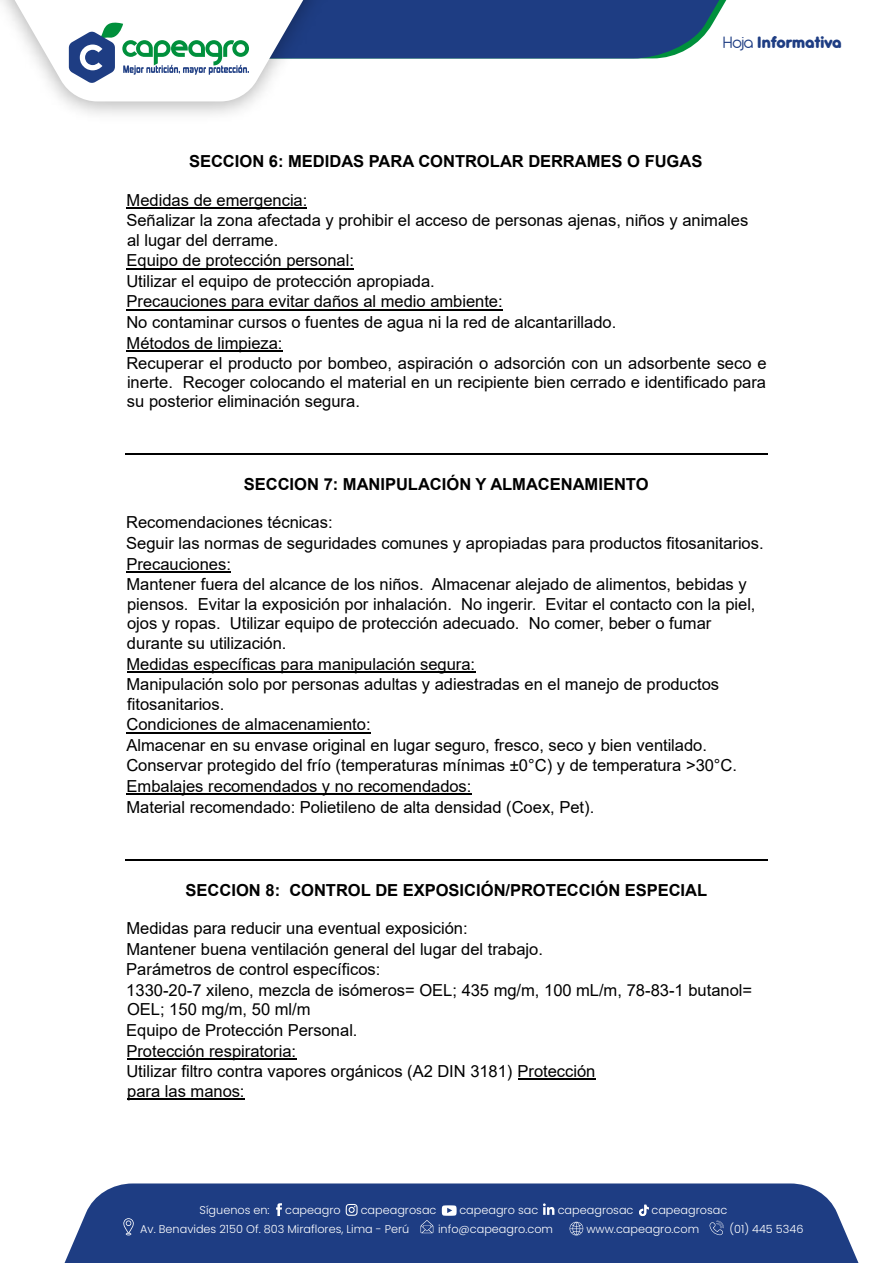
<style>
.page{position:relative;width:893px;height:1263px;background:#fff}
.page>*{position:absolute;margin:0;border:0;box-sizing:border-box;transform-origin:0 0}
.t1{font:800 18px "Antipasto Pro";letter-spacing:-.025em;color:#1e3d83}
.t2{font:16.5px/20.2px "Arial";color:#000}
.t3{font:700 16.5px "Arial";letter-spacing:-.005em;color:#000}
.t4{font:300 11.25px "Poppins";color:#fff}
.s1{font-weight:400}
</style>
<div class="page">
<hr style="left:127px;top:208px;width:180px;height:1px;background:#000">
<hr style="left:127px;top:268px;width:227px;height:1px;background:#000">
<hr style="left:127px;top:309px;width:376px;height:2px;background:#000">
<hr style="left:127px;top:350px;width:156px;height:2px;background:#000">
<hr style="left:127px;top:572px;width:104px;height:1px;background:#000">
<hr style="left:127px;top:671px;width:348px;height:2px;background:#000">
<hr style="left:127px;top:732px;width:244px;height:1px;background:#000">
<hr style="left:127px;top:794px;width:345px;height:1px;background:#000">
<hr style="left:127px;top:1058px;width:169px;height:2px;background:#000">
<hr style="left:517px;top:1079px;width:78px;height:1px;background:#000">
<hr style="left:127px;top:1098px;width:118px;height:2px;background:#000">
<hr style="left:125px;top:454px;width:643px;height:1px;background:#000">
<hr style="left:125px;top:859px;width:643px;height:1px;background:#000">
<div style="left:65px;top:1183px;width:793px;height:80px;background:#1e3d83"></div>
<svg style="left:569px;top:1222px;width:14px;height:13px"></svg>
<svg style="left:709px;top:1221px;width:15px;height:14px"></svg>
<svg style="left:123px;top:1218px;width:11px;height:17px"></svg>
<svg style="left:420px;top:1220px;width:13px;height:13px"></svg>
<svg style="left:276px;top:1203px;width:6px;height:13px"></svg>
<svg style="left:346px;top:1204px;width:12px;height:12px"></svg>
<svg style="left:543px;top:1203px;width:11px;height:12px"></svg>
<svg style="left:639px;top:1205px;width:10px;height:11px"></svg>
<svg style="left:442px;top:1205px;width:15px;height:11px"></svg>
<svg style="left:0;top:0;width:726px;height:101px"></svg>
<p class="t1" style="left:722px;top:31px;width:121px"><span class="s1">Hoja</span> Informativa</p>
<p class="t3" style="left:189px;top:150px;width:515px">SECCION 6: MEDIDAS PARA CONTROLAR DERRAMES O FUGAS</p>
<p class="t2" style="left:126px;top:190px;width:642px">Medidas de emergencia:<br>Señalizar la zona afectada y prohibir el acceso de personas ajenas, niños y animales<br>al lugar del derrame.<br>Equipo de protección personal:<br>Utilizar el equipo de protección apropiada.<br>Precauciones para evitar daños al medio ambiente:<br>No contaminar cursos o fuentes de agua ni la red de alcantarillado.<br>Métodos de limpieza:<br>Recuperar el producto por bombeo, aspiración o adsorción con un adsorbente seco e inerte. Recoger colocando el material en un recipiente bien cerrado e identificado para su posterior eliminación segura.</p>
<p class="t3" style="left:244px;top:473px;width:406px">SECCION 7: MANIPULACIÓN Y ALMACENAMIENTO</p>
<p class="t2" style="left:126px;top:512px;width:639px">Recomendaciones técnicas:<br>Seguir las normas de seguridades comunes y apropiadas para productos fitosanitarios.<br>Precauciones:<br>Mantener fuera del alcance de los niños. Almacenar alejado de alimentos, bebidas y piensos. Evitar la exposición por inhalación. No ingerir. Evitar el contacto con la piel, ojos y ropas. Utilizar equipo de protección adecuado. No comer, beber o fumar durante su utilización.<br>Medidas específicas para manipulación segura:<br>Manipulación solo por personas adultas y adiestradas en el manejo de productos fitosanitarios.<br>Condiciones de almacenamiento:<br>Almacenar en su envase original en lugar seguro, fresco, seco y bien ventilado.<br>Conservar protegido del frío (temperaturas mínimas ±0°C) y de temperatura &gt;30°C.<br>Embalajes recomendados y no recomendados:<br>Material recomendado: Polietileno de alta densidad (Coex, Pet).</p>
<p class="t3" style="left:186px;top:878px;width:523px">SECCION 8: CONTROL DE EXPOSICIÓN/PROTECCIÓN ESPECIAL</p>
<p class="t2" style="left:126px;top:918px;width:627px">Medidas para reducir una eventual exposición:<br>Mantener buena ventilación general del lugar del trabajo.<br>Parámetros de control específicos:<br>1330-20-7 xileno, mezcla de isómeros= OEL; 435 mg/m, 100 mL/m, 78-83-1 butanol= OEL; 150 mg/m, 50 ml/m<br>Equipo de Protección Personal.<br>Protección respiratoria:<br>Utilizar filtro contra vapores orgánicos (A2 DIN 3181) Protección<br>para las manos:</p>
<p class="t4" style="left:200px;top:1204px;width:72px">Síguenos en:</p>
<p class="t4" style="left:285px;top:1204px;width:57px">capeagro</p>
<p class="t4" style="left:361px;top:1204px;width:77px">capeagrosac</p>
<p class="t4" style="left:459px;top:1204px;width:80px">capeagro sac</p>
<p class="t4" style="left:558px;top:1204px;width:77px">capeagrosac</p>
<p class="t4" style="left:651px;top:1204px;width:77px">capeagrosac</p>
<p class="t4" style="left:140px;top:1222px;width:271px">Av. Benavides 2150 Of. 803 Miraflores, Lima - Perú</p>
<p class="t4" style="left:438px;top:1222px;width:117px">info@capeagro.com</p>
<p class="t4" style="left:586px;top:1222px;width:114px">www.capeagro.com</p>
<p class="t4" style="left:729px;top:1222px;width:76px">(01) 445 5346</p>
</div>
